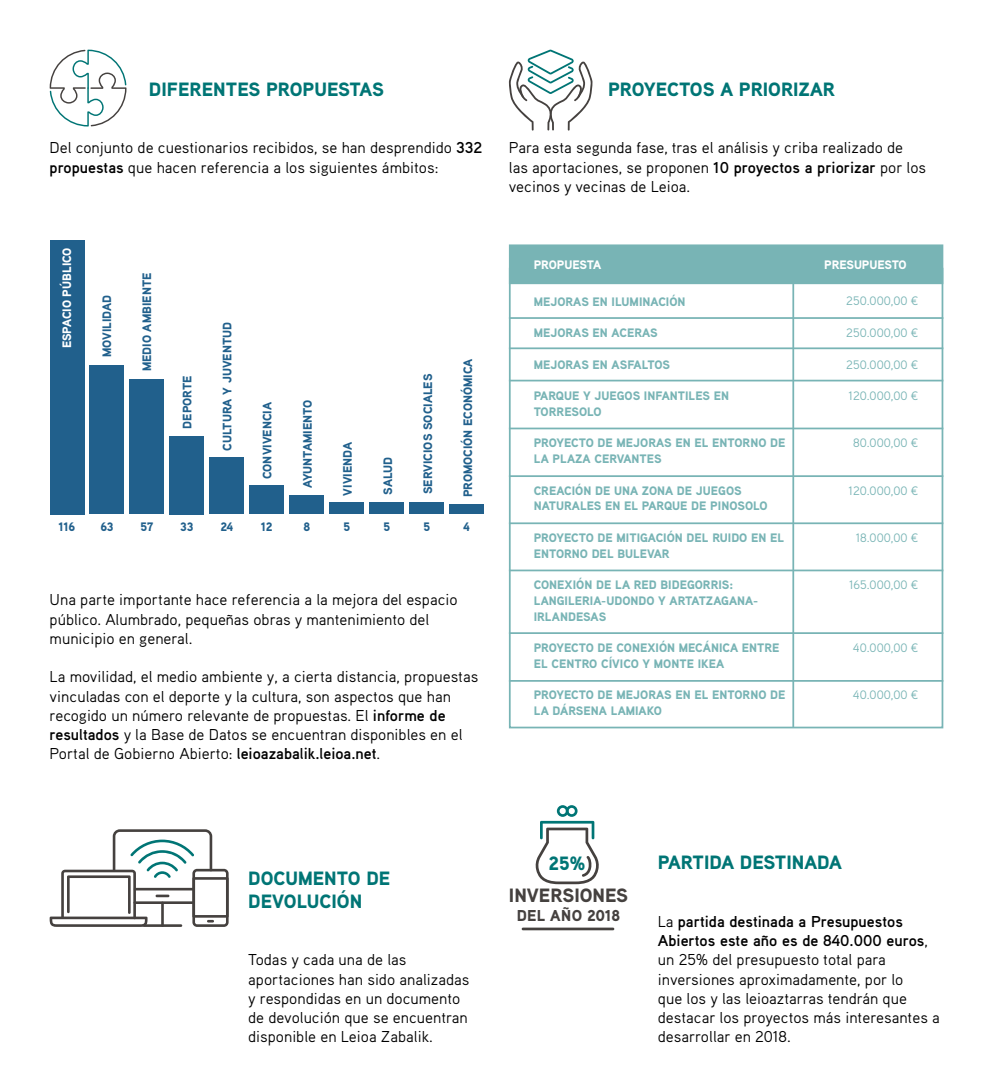
<style>
.page{position:relative;width:993px;height:1092px;background:#fff}
.page>*{position:absolute;margin:0;border:0;box-sizing:border-box;transform-origin:0 0}
.t1{font:900 19.25px/22.8px "Aaux Pro OT";color:#007575}
.t2{font:900 19.25px "Aaux Pro OT";color:#45413f}
.t3{font:15.75px/19.2px "Aaux Pro OT";color:#000}
.t4{font:900 15.75px "Aaux Pro OT";color:#45413f}
.t5{font:900 12.25px/15.8px "Aaux Pro OT";color:#78b4b5}
.t6{font:900 12.25px "Aaux Pro OT";color:#21608c}
.t7{font:12.25px "Aaux Pro OT";color:#78b4b5}
.t8{font:900 12.25px "Aaux Pro OT";letter-spacing:-.01em;color:#fff}
.s1{font-weight:700}
</style>
<div class="page">
<svg style="left:50px;top:50px;width:76px;height:76px"></svg>
<svg style="left:535px;top:805px;width:64px;height:79px"></svg>
<hr style="left:521px;top:927px;width:93px;height:3px;background:#45413f">
<svg style="left:50px;top:829px;width:178px;height:97px"></svg>
<svg style="left:508px;top:50px;width:84px;height:80px"></svg>
<div style="left:50px;top:240px;width:34px;height:274px;background:#21608c"></div>
<div style="left:90px;top:365px;width:34px;height:149px;background:#21608c"></div>
<div style="left:129px;top:379px;width:35px;height:135px;background:#21608c"></div>
<div style="left:169px;top:436px;width:35px;height:78px;background:#21608c"></div>
<div style="left:209px;top:457px;width:35px;height:57px;background:#21608c"></div>
<div style="left:249px;top:485px;width:35px;height:29px;background:#21608c"></div>
<div style="left:289px;top:495px;width:35px;height:19px;background:#21608c"></div>
<div style="left:329px;top:502px;width:35px;height:12px;background:#21608c"></div>
<div style="left:369px;top:502px;width:35px;height:12px;background:#21608c"></div>
<div style="left:409px;top:502px;width:35px;height:12px;background:#21608c"></div>
<div style="left:449px;top:504px;width:35px;height:10px;background:#21608c"></div>
<div style="left:508px;top:244px;width:435px;height:40px;background:#78b4b5;border:2px solid #78b4b5"></div>
<hr style="left:508px;top:317px;width:435px;height:2px;background:#78b4b5">
<hr style="left:508px;top:347px;width:435px;height:2px;background:#78b4b5">
<hr style="left:508px;top:379px;width:435px;height:2px;background:#78b4b5">
<hr style="left:508px;top:427px;width:435px;height:2px;background:#78b4b5">
<hr style="left:508px;top:475px;width:435px;height:2px;background:#78b4b5">
<hr style="left:508px;top:522px;width:435px;height:2px;background:#78b4b5">
<hr style="left:508px;top:569px;width:435px;height:2px;background:#78b4b5">
<hr style="left:508px;top:680px;width:435px;height:1px;background:#78b4b5">
<hr style="left:508px;top:632px;width:435px;height:2px;background:#78b4b5">
<hr style="left:792px;top:274px;width:1px;height:453px;background:#78b4b5">
<p class="t1" style="left:149px;top:77px;width:236px">DIFERENTES PROPUESTAS</p>
<p class="t3" style="left:50px;top:138px;width:434px">Del conjunto de cuestionarios recibidos, se han desprendido <span class="s1">332 propuestas</span> que hacen referencia a los siguientes ámbitos:</p>
<p class="t8" style="left:59px;top:348px;width:102px;rotate:-90deg">ESPACIO PÚBLICO</p>
<p class="t6" style="left:99px;top:357px;width:64px;rotate:-90deg">MOVILIDAD</p>
<p class="t6" style="left:139px;top:371px;width:100px;rotate:-90deg">MEDIO AMBIENTE</p>
<p class="t6" style="left:179px;top:428px;width:55px;rotate:-90deg">DEPORTE</p>
<p class="t6" style="left:219px;top:451px;width:130px;rotate:-90deg">CULTURA Y JUVENTUD</p>
<p class="t6" style="left:259px;top:479px;width:78px;rotate:-90deg">CONVIVENCIA</p>
<p class="t6" style="left:299px;top:488px;width:90px;rotate:-90deg">AYUNTAMIENTO</p>
<p class="t6" style="left:339px;top:495px;width:55px;rotate:-90deg">VIVIENDA</p>
<p class="t6" style="left:380px;top:495px;width:40px;rotate:-90deg">SALUD</p>
<p class="t6" style="left:420px;top:494px;width:122px;rotate:-90deg">SERVICIOS SOCIALES</p>
<p class="t6" style="left:460px;top:497px;width:140px;rotate:-90deg">PROMOCIÓN ECONÓMICA</p>
<p class="t6" style="left:59px;top:519px;width:18px">116</p>
<p class="t6" style="left:100px;top:519px;width:15px">63</p>
<p class="t6" style="left:140px;top:519px;width:14px">57</p>
<p class="t6" style="left:180px;top:519px;width:15px">33</p>
<p class="t6" style="left:220px;top:519px;width:14px">24</p>
<p class="t6" style="left:261px;top:519px;width:13px">12</p>
<p class="t6" style="left:303px;top:519px;width:8px">8</p>
<p class="t6" style="left:343px;top:519px;width:8px">5</p>
<p class="t6" style="left:383px;top:519px;width:8px">5</p>
<p class="t6" style="left:423px;top:519px;width:8px">5</p>
<p class="t6" style="left:463px;top:519px;width:8px">4</p>
<p class="t3" style="left:50px;top:589px;width:409px">Una parte importante hace referencia a la mejora del espacio público. Alumbrado, pequeñas obras y mantenimiento del municipio en general.</p>
<p class="t3" style="left:50px;top:666px;width:430px">La movilidad, el medio ambiente y, a cierta distancia, propuestas vinculadas con el deporte y la cultura, son aspectos que han recogido un número relevante de propuestas. El <span class="s1">informe de resultados</span> y la Base de Datos se encuentran disponibles en el Portal de Gobierno Abierto: <span class="s1">leioazabalik.leioa.net</span>.</p>
<p class="t1" style="left:608px;top:77px;width:228px">PROYECTOS A PRIORIZAR</p>
<p class="t3" style="left:508px;top:138px;width:418px">Para esta segunda fase, tras el análisis y criba realizado de<br>las aportaciones, se proponen <span class="s1">10 proyectos a priorizar</span> por los vecinos y vecinas de Leioa.</p>
<p class="t8" style="left:533px;top:256px;width:69px">PROPUESTA</p>
<p class="t8" style="left:823px;top:256px;width:84px">PRESUPUESTO</p>
<p class="t5" style="left:533px;top:293px;width:153px">MEJORAS EN ILUMINACIÓN</p>
<p class="t5" style="left:533px;top:324px;width:125px">MEJORAS EN ACERAS</p>
<p class="t5" style="left:533px;top:356px;width:138px">MEJORAS EN ASFALTOS</p>
<p class="t5" style="left:533px;top:387px;width:197px">PARQUE Y JUEGOS INFANTILES EN<br>TORRESOLO</p>
<p class="t5" style="left:533px;top:434px;width:253px">PROYECTO DE MEJORAS EN EL ENTORNO DE<br>LA PLAZA CERVANTES</p>
<p class="t5" style="left:533px;top:482px;width:235px">CREACIÓN DE UNA ZONA DE JUEGOS<br>NATURALES EN EL PARQUE DE PINOSOLO</p>
<p class="t5" style="left:533px;top:529px;width:252px">PROYECTO DE MITIGACIÓN DEL RUIDO EN EL<br>ENTORNO DEL BULEVAR</p>
<p class="t5" style="left:533px;top:576px;width:226px">CONEXIÓN DE LA RED BIDEGORRIS:<br>LANGILERIA-UDONDO Y ARTATZAGANA-<br>IRLANDESAS</p>
<p class="t5" style="left:533px;top:639px;width:247px">PROYECTO DE CONEXIÓN MECÁNICA ENTRE<br>EL CENTRO CÍVICO Y MONTE IKEA</p>
<p class="t5" style="left:533px;top:686px;width:253px">PROYECTO DE MEJORAS EN EL ENTORNO DE<br>LA DÁRSENA LAMIAKO</p>
<p class="t7" style="left:845px;top:293px;width:74px">250.000,00 €</p>
<p class="t7" style="left:845px;top:325px;width:74px">250.000,00 €</p>
<p class="t7" style="left:845px;top:356px;width:74px">250.000,00 €</p>
<p class="t7" style="left:848px;top:388px;width:71px">120.000,00 €</p>
<p class="t7" style="left:852px;top:435px;width:67px">80.000,00 €</p>
<p class="t7" style="left:848px;top:482px;width:71px">120.000,00 €</p>
<p class="t7" style="left:855px;top:530px;width:64px">18.000,00 €</p>
<p class="t7" style="left:848px;top:577px;width:71px">165.000,00 €</p>
<p class="t7" style="left:852px;top:640px;width:67px">40.000,00 €</p>
<p class="t7" style="left:852px;top:687px;width:67px">40.000,00 €</p>
<p class="t1" style="left:248px;top:865px;width:144px">DOCUMENTO DE<br>DEVOLUCIÓN</p>
<p class="t3" style="left:248px;top:949px;width:222px">Todas y cada una de las aportaciones han sido analizadas y respondidas en un documento de devolución que se encuentran disponible en Leioa Zabalik.</p>
<p class="t1" style="left:548px;top:850px;width:39px">25%</p>
<p class="t2" style="left:508px;top:882px;width:121px">INVERSIONES</p>
<p class="t4" style="left:517px;top:905px;width:105px">DEL AÑO 2018</p>
<p class="t1" style="left:657px;top:850px;width:185px">PARTIDA DESTINADA</p>
<p class="t3" style="left:657px;top:911px;width:283px">La <span class="s1">partida destinada a Presupuestos Abiertos este año es de 840.000 euros</span>, un 25% del presupuesto total para inversiones aproximadamente, por lo<br>que los y las leioaztarras tendrán que destacar los proyectos más interesantes a desarrollar en 2018.</p>
</div>
